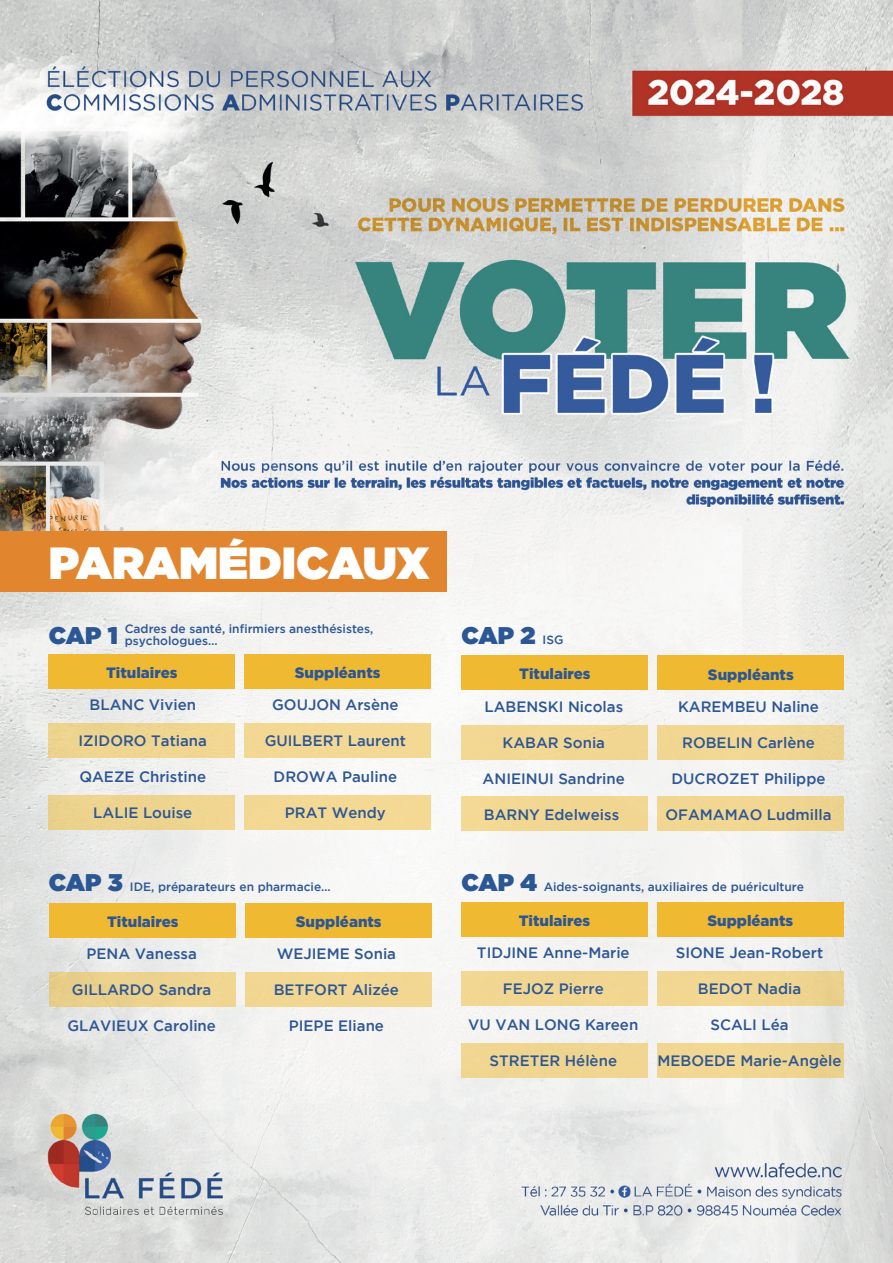
<style>
.page{position:relative;width:893px;height:1263px;background:#fff}
.page>*{position:absolute;margin:0;border:0;box-sizing:border-box;transform-origin:0 0}
.t1{font:900 45px "Gotham";color:#fff}
.t2{font:900 24.15px "Gotham";letter-spacing:-.005em;color:#2b5795}
.t3{font:500 15px "Gotham";color:#2d5694}
.t4{font:900 15px "Gotham";color:#2d5694}
.t5{font:500 12px/12px "Gotham";color:#2d5694}
</style>
<div class="page">
<img style="left:0;top:0;width:893px;height:1263px">
<div style="left:0;top:531px;width:446px;height:61px;background:#e1852e"></div>
<div style="left:49px;top:654px;width:186px;height:34px;background:#efba31"></div>
<div style="left:245px;top:723px;width:186px;height:35px;background:#f3d994"></div>
<div style="left:245px;top:795px;width:186px;height:34px;background:#f3d994"></div>
<div style="left:49px;top:723px;width:186px;height:35px;background:#efd590"></div>
<div style="left:49px;top:795px;width:186px;height:34px;background:#edd48f"></div>
<div style="left:245px;top:654px;width:186px;height:34px;background:#efba31"></div>
<div style="left:462px;top:656px;width:186px;height:34px;background:#efba31"></div>
<div style="left:658px;top:725px;width:186px;height:34px;background:#f1d792"></div>
<div style="left:658px;top:796px;width:186px;height:35px;background:#f1d792"></div>
<div style="left:462px;top:725px;width:186px;height:34px;background:#f2d792"></div>
<div style="left:462px;top:796px;width:186px;height:35px;background:#f2d792"></div>
<div style="left:658px;top:656px;width:186px;height:34px;background:#efba31"></div>
<div style="left:50px;top:903px;width:186px;height:35px;background:#efba31"></div>
<div style="left:246px;top:972px;width:186px;height:35px;background:#f2d792"></div>
<div style="left:50px;top:972px;width:186px;height:35px;background:#ecd28d"></div>
<div style="left:246px;top:903px;width:186px;height:35px;background:#efba31"></div>
<div style="left:461px;top:902px;width:186px;height:35px;background:#efba31"></div>
<div style="left:657px;top:971px;width:186px;height:35px;background:#f1d691"></div>
<div style="left:657px;top:1043px;width:186px;height:35px;background:#f1d691"></div>
<div style="left:461px;top:971px;width:186px;height:35px;background:#f1d691"></div>
<div style="left:461px;top:1043px;width:186px;height:35px;background:#f0d590"></div>
<div style="left:657px;top:902px;width:186px;height:35px;background:#efba31"></div>
<h1 class="t1" style="left:49px;top:531px;width:382px">PARAMÉDICAUX</h1>
<p class="t5" style="left:125px;top:623px;width:250px">Cadres de santé, infirmiers anesthésistes, psychologues…</p>
<p class="t5" style="left:542px;top:633px;width:22px">ISG</p>
<h2 class="t2" style="left:49px;top:618px;width:71px">CAP 1</h2>
<p class="t4" style="left:106px;top:662px;width:73px">Titulaires</p>
<p class="t4" style="left:295px;top:662px;width:87px">Suppléants</p>
<p class="t3" style="left:272px;top:696px;width:128px">GOUJON Arsène</p>
<p class="t3" style="left:265px;top:732px;width:143px">GUILBERT Laurent</p>
<p class="t3" style="left:274px;top:768px;width:125px">DROWA Pauline</p>
<p class="t3" style="left:285px;top:804px;width:103px">PRAT Wendy</p>
<h2 class="t2" style="left:461px;top:618px;width:76px">CAP 2</h2>
<p class="t4" style="left:519px;top:664px;width:73px">Titulaires</p>
<p class="t4" style="left:708px;top:664px;width:87px">Suppléants</p>
<p class="t3" style="left:484px;top:698px;width:140px">LABENSKI Nicolas</p>
<p class="t3" style="left:502px;top:734px;width:104px">KABAR Sonia</p>
<p class="t3" style="left:483px;top:770px;width:144px">ANIEINUI Sandrine</p>
<p class="t3" style="left:484px;top:806px;width:137px">BARNY Edelweiss</p>
<p class="t3" style="left:90px;top:696px;width:108px">BLANC Vivien</p>
<p class="t3" style="left:79px;top:732px;width:130px">IZIDORO Tatiana</p>
<p class="t3" style="left:79px;top:768px;width:128px">QAEZE Christine</p>
<p class="t3" style="left:93px;top:804px;width:101px">LALIE Louise</p>
<p class="t3" style="left:678px;top:698px;width:142px">KAREMBEU Naline</p>
<p class="t3" style="left:682px;top:734px;width:134px">ROBELIN Carlène</p>
<p class="t3" style="left:672px;top:770px;width:155px">DUCROZET Philippe</p>
<p class="t3" style="left:665px;top:806px;width:167px">OFAMAMAO Ludmilla</p>
<h2 class="t2" style="left:49px;top:865px;width:75px">CAP 3</h2>
<p class="t4" style="left:107px;top:911px;width:73px">Titulaires</p>
<p class="t4" style="left:296px;top:911px;width:87px">Suppléants</p>
<p class="t3" style="left:86px;top:945px;width:112px">PENA Vanessa</p>
<p class="t3" style="left:72px;top:981px;width:141px">GILLARDO Sandra</p>
<p class="t3" style="left:67px;top:1017px;width:150px">GLAVIEUX Caroline</p>
<h2 class="t2" style="left:461px;top:865px;width:77px">CAP 4</h2>
<p class="t4" style="left:519px;top:910px;width:73px">Titulaires</p>
<p class="t4" style="left:707px;top:911px;width:87px">Suppléants</p>
<p class="t3" style="left:477px;top:944px;width:154px">TIDJINE Anne-Marie</p>
<p class="t3" style="left:503px;top:980px;width:102px">FEJOZ Pierre</p>
<p class="t3" style="left:468px;top:1016px;width:171px">VU VAN LONG Kareen</p>
<p class="t3" style="left:490px;top:1052px;width:129px">STRETER Hélène</p>
<p class="t5" style="left:130px;top:880px;width:202px">IDE, préparateurs en pharmacie…</p>
<p class="t5" style="left:544px;top:881px;width:262px">Aides-soignants, auxiliaires de puériculture</p>
<p class="t3" style="left:676px;top:944px;width:149px">SIONE Jean-Robert</p>
<p class="t3" style="left:698px;top:980px;width:105px">BEDOT Nadia</p>
<p class="t3" style="left:710px;top:1016px;width:80px">SCALI Léa</p>
<p class="t3" style="left:657px;top:1052px;width:186px">MEBOEDE Marie-Angèle</p>
<p class="t3" style="left:277px;top:945px;width:121px">WEJIEME Sonia</p>
<p class="t3" style="left:274px;top:981px;width:127px">BETFORT Alizée</p>
<p class="t3" style="left:289px;top:1017px;width:97px">PIEPE Eliane</p>
</div>
